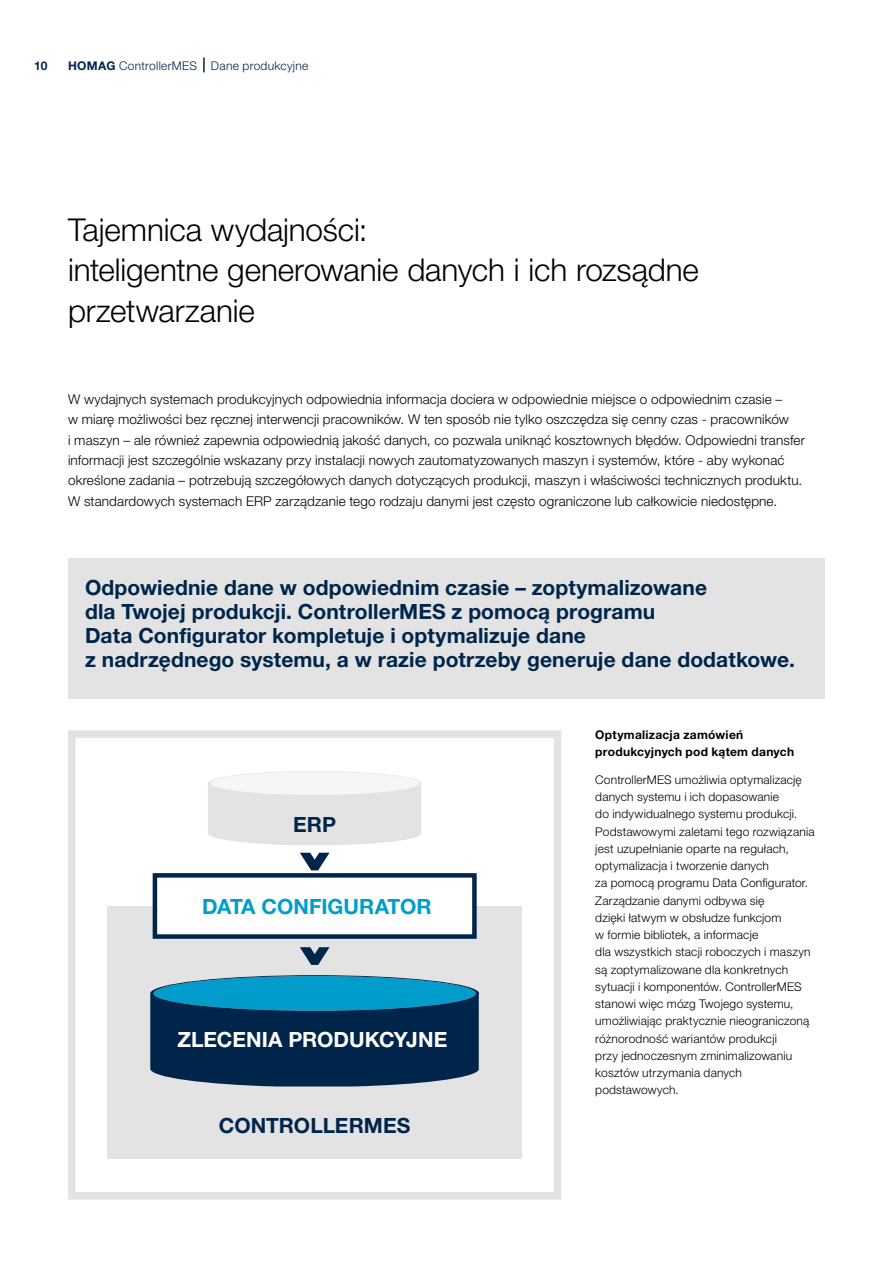
<style>
.page{position:relative;width:893px;height:1263px;background:#fff}
.page>*{position:absolute;margin:0;border:0;box-sizing:border-box;transform-origin:0 0}
.t1{font:300 31.5px/40.8px "Helvetica Neue LTW1 G";letter-spacing:-.005em;color:#000}
.t2{font:700 21px/24px "Helvetica Neue LTW1 G";letter-spacing:.005em;color:#00254b}
.t3{font:700 21px "Helvetica Neue LTW1 G";color:#fff}
.t4{font:700 21px "Helvetica Neue LTW1 G";color:#009dcc}
.t5{font:300 13.5px/20.4px "Helvetica Neue LTW1 G";letter-spacing:.01em;color:#000}
.t6{font:300 12px/17.2px "Helvetica Neue LTW1 G";letter-spacing:.015em;color:#000}
.t7{font:700 12px/17.2px "Helvetica Neue LTW1 G";letter-spacing:.02em;color:#000}
.t8{font:300 12px "Helvetica Neue LTW1 G";letter-spacing:.025em;color:#00254b}
.t9{font:700 12px "Helvetica Neue LTW1 G";color:#00254b}
.s1{font-weight:700}
</style>
<div class="page">
<div style="left:68px;top:730px;width:493px;height:469px;border:8px solid #e3e3e3"></div>
<svg style="left:203px;top:58px;width:2px;height:14px"></svg>
<div style="left:108px;top:906px;width:414px;height:253px;background:#e3e3e3"></div>
<svg style="left:208px;top:771px;width:213px;height:74px"></svg>
<svg style="left:150px;top:975px;width:329px;height:111px;background:#0f4e74"></svg>
<svg style="left:300px;top:853px;width:30px;height:17px"></svg>
<svg style="left:300px;top:947px;width:30px;height:18px"></svg>
<div style="left:68px;top:559px;width:757px;height:140px;background:#e3e3e3"></div>
<div style="left:155px;top:875px;width:319px;height:61px;background:#fff"></div>
<div style="left:153px;top:873px;width:324px;height:66px;border:4px solid #00254b"></div>
<p class="t9" style="left:34px;top:58px;width:15px">10</p>
<p class="t8" style="left:68px;top:58px;width:242px"><span class="s1">HOMAG</span> ControllerMES Dane produkcyjne</p>
<h1 class="t1" style="left:68px;top:209px;width:632px">Tajemnica wydajności:<br>inteligentne generowanie danych i ich rozsądne przetwarzanie</h1>
<p class="t5" style="left:68px;top:389px;width:738px">W wydajnych systemach produkcyjnych odpowiednia informacja dociera w odpowiednie miejsce o odpowiednim czasie –<br>w miarę możliwości bez ręcznej interwencji pracowników. W ten sposób nie tylko oszczędza się cenny czas - pracowników<br>i maszyn – ale również zapewnia odpowiednią jakość danych, co pozwala uniknąć kosztownych błędów. Odpowiedni transfer informacji jest szczególnie wskazany przy instalacji nowych zautomatyzowanych maszyn i systemów, które - aby wykonać określone zadania – potrzebują szczegółowych danych dotyczących produkcji, maszyn i właściwości technicznych produktu.<br>W standardowych systemach ERP zarządzanie tego rodzaju danymi jest często ograniczone lub całkowicie niedostępne.</p>
<h2 class="t2" style="left:85px;top:575px;width:711px">Odpowiednie dane w odpowiednim czasie – zoptymalizowane<br>dla Twojej produkcji. ControllerMES z pomocą programu<br>Data Configurator kompletuje i optymalizuje dane<br>z nadrzędnego systemu, a w razie potrzeby generuje dane dodatkowe.</h2>
<h2 class="t2" style="left:293px;top:812px;width:45px">ERP</h2>
<h2 class="t4" style="left:202px;top:893px;width:231px">DATA CONFIGURATOR</h2>
<h2 class="t3" style="left:177px;top:1027px;width:271px">ZLECENIA PRODUKCYJNE</h2>
<h2 class="t2" style="left:219px;top:1113px;width:193px">CONTROLLERMES</h2>
<p class="t7" style="left:595px;top:726px;width:200px">Optymalizacja zamówień produkcyjnych pod kątem danych</p>
<p class="t6" style="left:595px;top:771px;width:221px">ControllerMES umożliwia optymalizację danych systemu i ich dopasowanie<br>do indywidualnego systemu produkcji.<br>Podstawowymi zaletami tego rozwiązania jest uzupełnianie oparte na regułach, optymalizacja i tworzenie danych<br>za pomocą programu Data Configurator.<br>Zarządzanie danymi odbywa się<br>dzięki łatwym w obsłudze funkcjom<br>w formie bibliotek, a informacje<br>dla wszystkich stacji roboczych i maszyn są zoptymalizowane dla konkretnych sytuacji i komponentów. ControllerMES stanowi więc mózg Twojego systemu, umożliwiając praktycznie nieograniczoną różnorodność wariantów produkcji<br>przy jednoczesnym zminimalizowaniu kosztów utrzymania danych podstawowych.</p>
</div>
